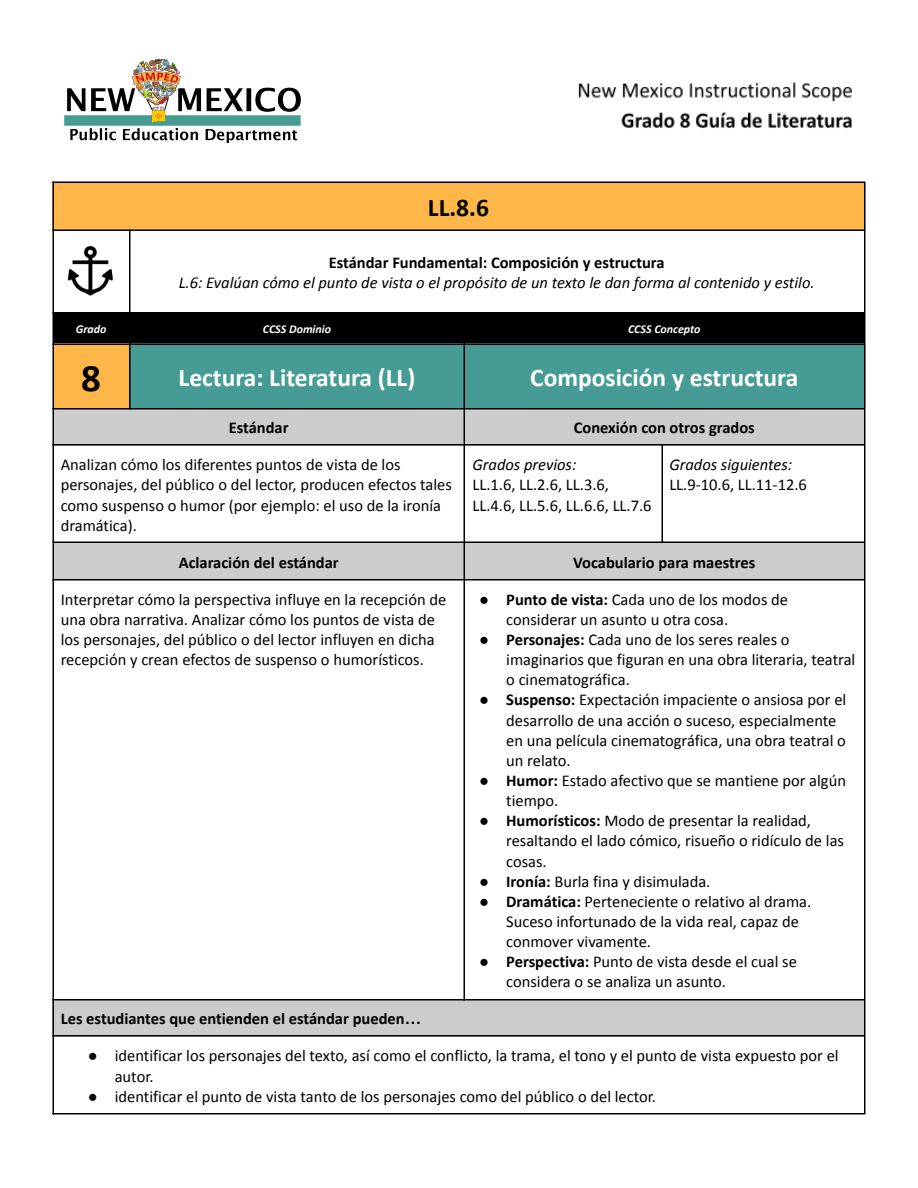
<style>
.page{position:relative;width:918px;height:1188px;background:#fff}
.page>*{position:absolute;margin:0;border:0;box-sizing:border-box;transform-origin:0 0}
.t1{font:700 39px "Calibri";color:#000}
.t2{font:700 25.5px "Calibri";color:#fff}
.t3{font:700 25.5px "Calibri";color:#000}
.t4{font:16.5px/20.1px "Calibri";color:#000}
.t5{font:700 16.5px "Calibri";color:#000}
.t6{font:italic 16.5px "Calibri";color:#000}
.t7{font:italic 700 12px "Calibri";color:#fff}
.s1{font-family:"Arial"}
.s2{font-weight:700}
</style>
<div class="page">
<div style="left:53px;top:183px;width:811px;height:48px;background:#ffb749"></div>
<div style="left:53px;top:312px;width:76px;height:31px;background:#000"></div>
<div style="left:129px;top:312px;width:336px;height:31px;background:#000"></div>
<div style="left:465px;top:312px;width:399px;height:31px;background:#000"></div>
<div style="left:53px;top:343px;width:76px;height:66px;background:#ffb749"></div>
<div style="left:129px;top:343px;width:336px;height:66px;background:#469c95"></div>
<div style="left:465px;top:343px;width:399px;height:66px;background:#469c95"></div>
<div style="left:53px;top:409px;width:412px;height:37px;background:#ccc"></div>
<div style="left:465px;top:409px;width:399px;height:37px;background:#ccc"></div>
<div style="left:53px;top:543px;width:412px;height:37px;background:#ccc"></div>
<div style="left:465px;top:543px;width:399px;height:37px;background:#ccc"></div>
<div style="left:53px;top:999px;width:811px;height:37px;background:#ccc"></div>
<hr style="left:52px;top:181px;width:2px;height:933px;background:#000">
<hr style="left:129px;top:229px;width:2px;height:180px;background:#000">
<hr style="left:463px;top:312px;width:2px;height:688px;background:#000">
<hr style="left:662px;top:444px;width:1px;height:99px;background:#000">
<hr style="left:864px;top:181px;width:2px;height:933px;background:#000">
<hr style="left:52px;top:181px;width:812px;height:2px;background:#000">
<hr style="left:52px;top:229px;width:812px;height:2px;background:#000">
<hr style="left:52px;top:343px;width:812px;height:2px;background:#000">
<hr style="left:52px;top:408px;width:812px;height:1px;background:#000">
<hr style="left:52px;top:444px;width:812px;height:1px;background:#000">
<hr style="left:52px;top:541px;width:812px;height:2px;background:#000">
<hr style="left:52px;top:579px;width:812px;height:1px;background:#000">
<hr style="left:52px;top:999px;width:812px;height:1px;background:#000">
<hr style="left:52px;top:1035px;width:812px;height:1px;background:#000">
<hr style="left:52px;top:1113px;width:812px;height:1px;background:#000">
<img style="left:64px;top:58px;width:237px;height:85px">
<img style="left:67px;top:245px;width:47px;height:51px">
<img style="left:578px;top:82px;width:274px;height:46px">
<h2 class="t3" style="left:428px;top:197px;width:62px">LL.8.6</h2>
<p class="t5" style="left:329px;top:255px;width:337px">Estándar Fundamental: Composición y estructura</p>
<p class="t6" style="left:179px;top:276px;width:638px">L.6: Evalúan cómo el punto de vista o el propósito de un texto le dan forma al contenido y estilo.</p>
<p class="t7" style="left:76px;top:324px;width:32px">Grado</p>
<p class="t7" style="left:263px;top:324px;width:70px">CCSS Dominio</p>
<p class="t7" style="left:628px;top:324px;width:74px">CCSS Concepto</p>
<h1 class="t1" style="left:81px;top:361px;width:21px">8</h1>
<h2 class="t2" style="left:179px;top:367px;width:238px">Lectura: Literatura (LL)</h2>
<h2 class="t2" style="left:530px;top:367px;width:270px">Composición y estructura</h2>
<p class="t5" style="left:229px;top:421px;width:61px">Estándar</p>
<p class="t5" style="left:574px;top:421px;width:182px">Conexión con otros grados</p>
<p class="t4" style="left:61px;top:456px;width:393px">Analizan cómo los diferentes puntos de vista de los personajes, del público o del lector, producen efectos tales como suspenso o humor (por ejemplo: el uso de la ironía dramática).</p>
<p class="t6" style="left:472px;top:458px;width:105px">Grados previos:</p>
<p class="t6" style="left:669px;top:458px;width:124px">Grados siguientes:</p>
<p class="t4" style="left:669px;top:476px;width:139px">LL.9-10.6, LL.11-12.6</p>
<p class="t4" style="left:472px;top:476px;width:181px">LL.1.6, LL.2.6, LL.3.6,<br>LL.4.6, LL.5.6, LL.6.6, LL.7.6</p>
<p class="t5" style="left:179px;top:555px;width:162px">Aclaración del estándar</p>
<p class="t5" style="left:573px;top:555px;width:184px">Vocabulario para maestres</p>
<p class="t4" style="left:61px;top:591px;width:387px">Interpretar cómo la perspectiva influye en la recepción de una obra narrativa. Analizar cómo los puntos de vista de los personajes, del público o del lector influyen en dicha recepción y crean efectos de suspenso o humorísticos.</p>
<p class="t4" style="left:506px;top:591px;width:283px;text-indent:-27px"><span class="s1">●</span> <span class="s2">Punto de vista:</span> Cada uno de los modos de considerar un asunto u otra cosa.</p>
<p class="t4" style="left:506px;top:631px;width:351px;text-indent:-27px"><span class="s1">●</span> <span class="s2">Personajes:</span> Cada uno de los seres reales o imaginarios que figuran en una obra literaria, teatral o cinematográfica.</p>
<p class="t4" style="left:506px;top:691px;width:342px;text-indent:-27px"><span class="s1">●</span> <span class="s2">Suspenso:</span> Expectación impaciente o ansiosa por el desarrollo de una acción o suceso, especialmente en una película cinematográfica, una obra teatral o un relato.</p>
<p class="t4" style="left:506px;top:772px;width:341px;text-indent:-27px"><span class="s1">●</span> <span class="s2">Humor:</span> Estado afectivo que se mantiene por algún tiempo.</p>
<p class="t4" style="left:506px;top:812px;width:339px;text-indent:-27px"><span class="s1">●</span> <span class="s2">Humorísticos:</span> Modo de presentar la realidad, resaltando el lado cómico, risueño o ridículo de las cosas.</p>
<p class="t4" style="left:479px;top:873px;width:233px"><span class="s1">●</span> <span class="s2">Ironía:</span> Burla fina y disimulada.</p>
<p class="t4" style="left:506px;top:893px;width:307px;text-indent:-27px"><span class="s1">●</span> <span class="s2">Dramática:</span> Perteneciente o relativo al drama.<br>Suceso infortunado de la vida real, capaz de conmover vivamente.</p>
<p class="t4" style="left:506px;top:953px;width:292px;text-indent:-27px"><span class="s1">●</span> <span class="s2">Perspectiva:</span> Punto de vista desde el cual se considera o se analiza un asunto.</p>
<p class="t5" style="left:61px;top:1012px;width:362px">Les estudiantes que entienden el estándar pueden<span class="s1">…</span></p>
<p class="t4" style="left:115px;top:1047px;width:726px;text-indent:-27px"><span class="s1">●</span> identificar los personajes del texto, así como el conflicto, la trama, el tono y el punto de vista expuesto por el autor.</p>
<p class="t4" style="left:88px;top:1088px;width:570px"><span class="s1">●</span> identificar el punto de vista tanto de los personajes como del público o del lector.</p>
</div>
